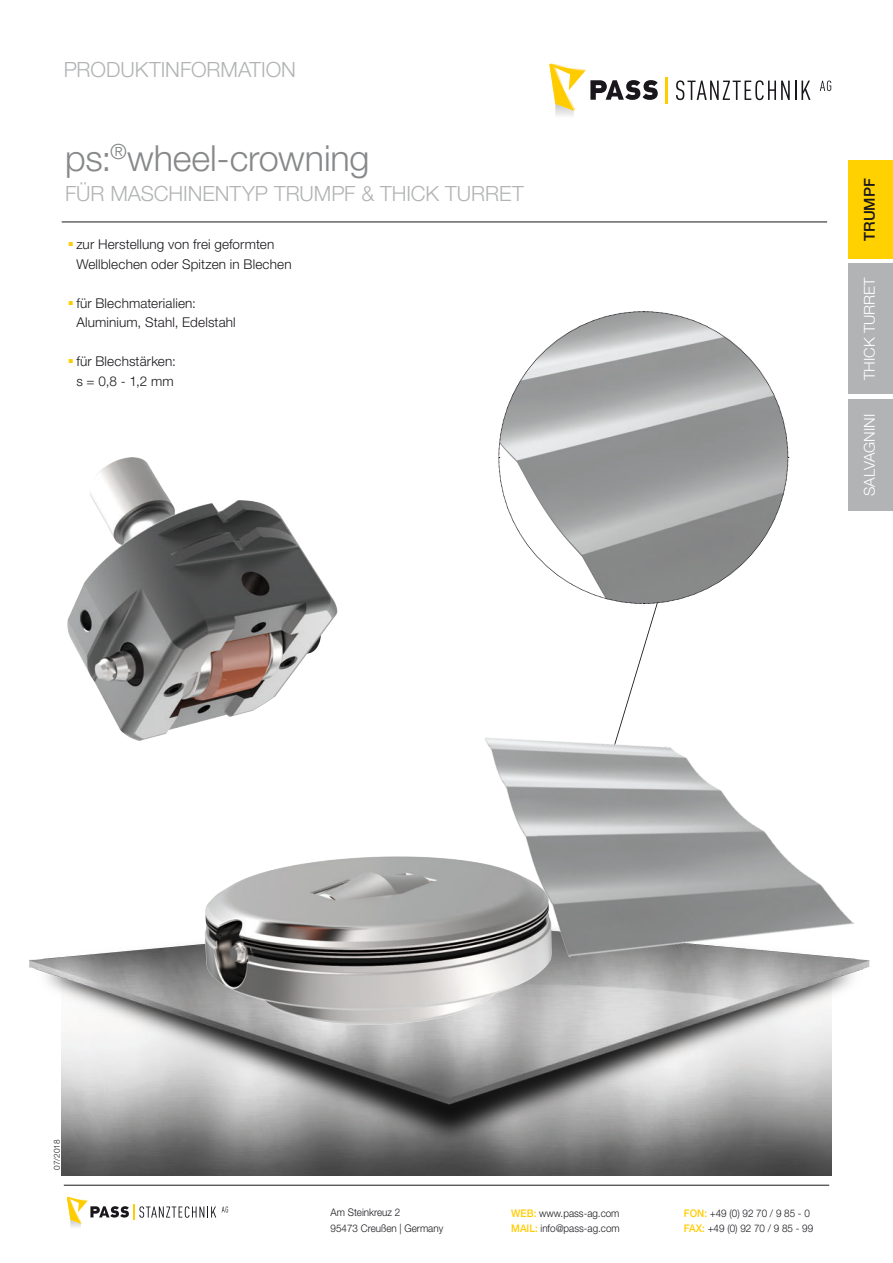
<style>
.page{position:relative;width:893px;height:1263px;background:#fff}
.page>*{position:absolute;margin:0;border:0;box-sizing:border-box;transform-origin:0 0}
.t1{font:300 36px "Helvetica Neue LT Std";letter-spacing:-.005em;color:#87888a}
.t2{font:300 21px "Helvetica Neue LT Std";color:#b1b3b4}
.t3{font:300 15px "Helvetica Neue LT Std";color:#fff}
.t4{font:500 15px "Helvetica Neue LT Std";color:#1a171c}
.t5{font:300 13.5px/19.5px "Helvetica Neue LT Std";letter-spacing:.01em;color:#1a171c}
.t6{font:300 10.5px/15px "Helvetica Neue LT Std";color:#1a171c;scale:.94 1}
.t7{font:300 8.25px "Helvetica Neue LT Std";color:#1a171c}
.s1{font-weight:500;color:#fc0}
</style>
<div class="page">
<div style="left:848px;top:161px;width:45px;height:98px;background:#ffd100"></div>
<div style="left:848px;top:264px;width:45px;height:130px;background:#b1b3b4"></div>
<div style="left:848px;top:399px;width:45px;height:111px;background:#b1b3b4"></div>
<svg style="left:222px;top:1206px;width:6px;height:6px"></svg>
<svg style="left:67px;top:1197px;width:149px;height:30px"></svg>
<svg style="left:676px;top:80px;width:134px;height:20px"></svg>
<svg style="left:820px;top:81px;width:11px;height:10px"></svg>
<svg style="left:549px;top:64px;width:109px;height:47px"></svg>
<hr style="left:665px;top:77px;width:2px;height:27px;background:#fc0">
<hr style="left:64px;top:1185px;width:765px;height:1px;background:#1a171c">
<img style="left:62px;top:1166px;width:769px;height:9px">
<img style="left:29px;top:956px;width:803px;height:210px">
<hr style="left:62px;top:222px;width:765px;height:1px;background:#1a171c">
<img style="left:68px;top:458px;width:484px;height:566px">
<img style="left:441px;top:706px;width:429px;height:312px">
<svg style="left:498px;top:311px;width:291px;height:476px"></svg>
<h2 class="t2" style="left:64px;top:56px;width:234px">PRODUKTINFORMATION</h2>
<h1 class="t1" style="left:65px;top:136px;width:306px">ps:<sup>®</sup>wheel-crowning</h1>
<h2 class="t2" style="left:65px;top:181px;width:460px">FÜR MASCHINENTYP TRUMPF &amp; THICK TURRET</h2>
<p class="t5" style="left:76px;top:234px;width:217px">zur Herstellung von frei geformten<br>Wellblechen oder Spitzen in Blechen</p>
<p class="t5" style="left:76px;top:293px;width:161px">für Blechmaterialien:<br>Aluminium, Stahl, Edelstahl</p>
<p class="t5" style="left:76px;top:351px;width:101px">für Blechstärken: s = 0,8 - 1,2 mm</p>
<p class="t4" style="left:860px;top:241px;width:64px;rotate:-90deg">TRUMPF</p>
<p class="t3" style="left:860px;top:380px;width:104px;rotate:-90deg">THICK TURRET</p>
<p class="t3" style="left:860px;top:496px;width:83px;rotate:-90deg">SALVAGNINI</p>
<p class="t7" style="left:52px;top:1170px;width:32px;rotate:-90deg">07/2018</p>
<p class="t6" style="left:331px;top:1205px;width:121px">Am Steinkreuz 2<br>95473 Creußen | Germany</p>
<p class="t6" style="left:511px;top:1205px;width:117px"><span class="s1">WEB:</span> www.pass-ag.com<br><span class="s1">MAIL:</span> info@pass-ag.com</p>
<p class="t6" style="left:684px;top:1205px;width:139px"><span class="s1">FON:</span> +49 (0) 92 70 / 9 85 - 0<br><span class="s1">FAX:</span> +49 (0) 92 70 / 9 85 - 99</p>
</div>
